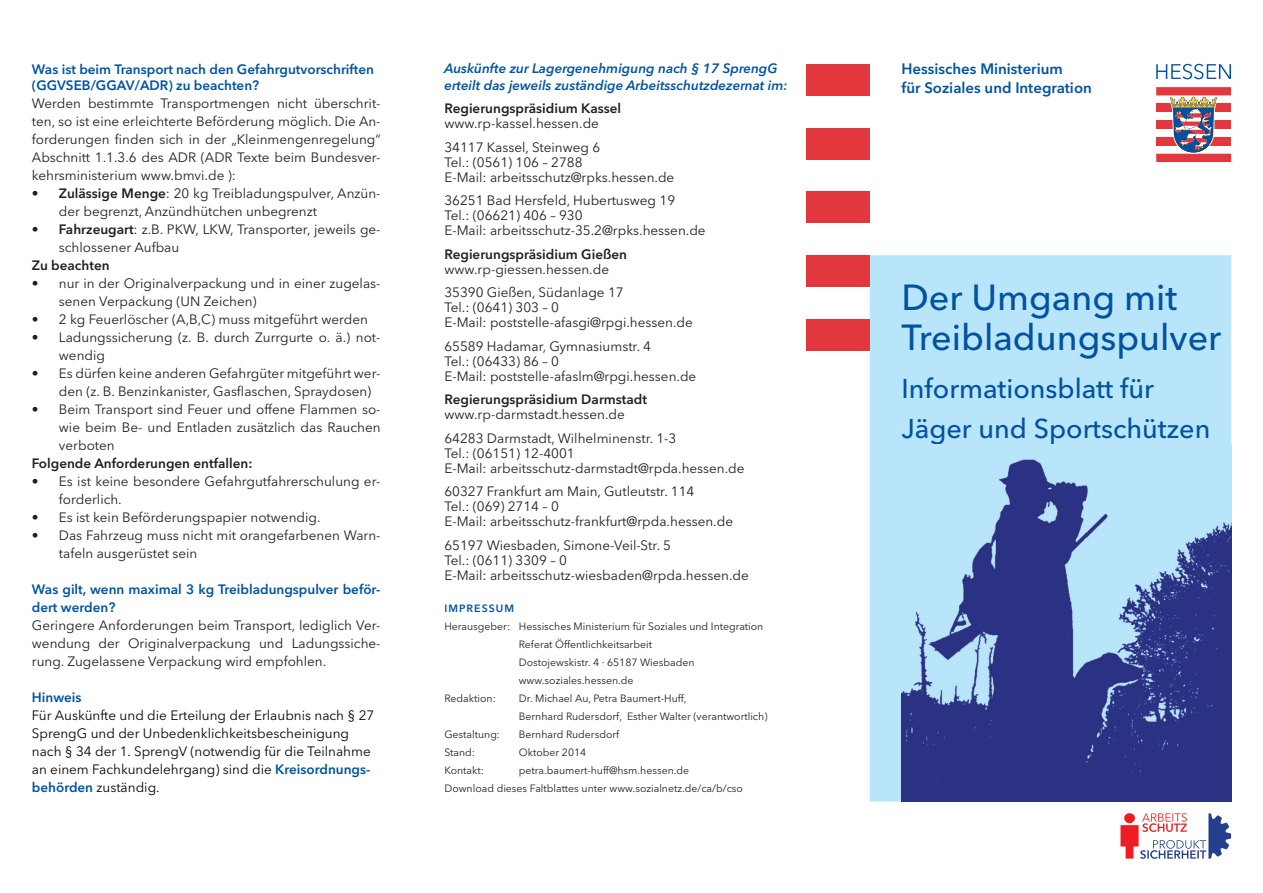
<style>
.page{position:relative;width:1263px;height:893px;background:#fff}
.page>*{position:absolute;margin:0;border:0;box-sizing:border-box;transform-origin:0 0}
.t1{font:500 36px/39.8px "Avenir Next LT Pro";color:#0153a0}
.t2{font:500 27px/39.8px "Avenir Next LT Pro";color:#0153a0}
.t3{font:600 15px/18.8px "Avenir Next LT Pro";color:#0153a0}
.t4{font:13.5px/18px "Avenir Next LT Pro";color:#231f20}
.t5{font:13.5px/18px "Avenir Next LT Pro";color:#060604}
.t6{font:600 13.5px/16.5px "Avenir Next LT Pro";color:#0153a0}
.t7{font:600 13.5px "Avenir Next LT Pro";color:#231f20}
.t8{font:italic 600 13.5px/16.5px "Avenir Next LT Pro";color:#0153a0}
.t9{font:10.5px/18px "Avenir Next LT Pro";color:#231f20}
.t10{font:600 10.5px "Avenir Next LT Pro";letter-spacing:.1em;color:#0153a0}
.s1{font-weight:600}
.s2{font-weight:600;color:#0153a0}
</style>
<div class="page">
<div style="left:870px;top:255px;width:361px;height:546px;background:#b9e5fa"></div>
<div style="left:902px;top:417px;width:306px;height:27px;background:#b9e5fa"></div>
<div style="left:806px;top:64px;width:64px;height:32px;background:#e1373d"></div>
<div style="left:806px;top:128px;width:64px;height:31px;background:#e1373d"></div>
<div style="left:806px;top:191px;width:64px;height:32px;background:#e1373d"></div>
<div style="left:806px;top:255px;width:64px;height:32px;background:#e1373d"></div>
<div style="left:806px;top:319px;width:64px;height:32px;background:#e1373d"></div>
<svg style="left:1156px;top:64px;width:75px;height:15px"></svg>
<svg style="left:1156px;top:87px;width:75px;height:75px"></svg>
<img style="left:901px;top:444px;width:330px;height:357px">
<svg style="left:1120px;top:813px;width:111px;height:46px"></svg>
<p class="t6" style="left:32px;top:61px;width:344px">Was ist beim Transport nach den Gefahrgutvorschriften (GGVSEB/GGAV/ADR) zu beachten?</p>
<p class="t4" style="left:32px;top:94px;width:350px;text-align:justify">Werden bestimmte Transportmengen nicht überschrit&shy;ten, so ist eine erleichterte Beförderung möglich. Die An&shy;forderungen finden sich in der „Kleinmengenregelung“ Abschnitt 1.1.3.6 des ADR (ADR Texte beim Bundesver&shy;kehrsministerium www.bmvi.de ):</p>
<p class="t4" style="left:59px;top:184px;width:323px;text-indent:-27px"><span class="s1">• Zulässige Menge</span>: 20 kg Treibladungspulver, Anzün&shy;der begrenzt, Anzündhütchen unbegrenzt</p>
<p class="t4" style="left:59px;top:220px;width:323px;text-indent:-27px"><span class="s1">• Fahrzeugart</span>: z.B. PKW, LKW, Transporter, jeweils ge&shy;schlossener Aufbau</p>
<p class="t7" style="left:32px;top:257px;width:79px">Zu beachten</p>
<p class="t4" style="left:59px;top:274px;width:323px;text-indent:-27px">• nur in der Originalverpackung und in einer zugelas&shy;senen Verpackung (UN Zeichen)</p>
<p class="t4" style="left:32px;top:310px;width:338px">• 2 kg Feuerlöscher (A,B,C) muss mitgeführt werden</p>
<p class="t4" style="left:59px;top:328px;width:323px;text-indent:-27px">• Ladungssicherung (z. B. durch Zurrgurte o. ä.) not&shy;wendig</p>
<p class="t4" style="left:59px;top:364px;width:323px;text-indent:-27px">• Es dürfen keine anderen Gefahrgüter mitgeführt wer&shy;den (z. B. Benzinkanister, Gasflaschen, Spraydosen)</p>
<p class="t4" style="left:59px;top:400px;width:323px;text-align:justify;text-indent:-27px">• Beim Transport sind Feuer und offene Flammen so&shy;wie beim Be- und Entladen zusätzlich das Rauchen verboten</p>
<p class="t7" style="left:32px;top:455px;width:222px">Folgende Anforderungen entfallen:</p>
<p class="t4" style="left:59px;top:472px;width:323px;text-indent:-27px">• Es ist keine besondere Gefahrgutfahrerschulung er&shy;forderlich.</p>
<p class="t4" style="left:32px;top:508px;width:290px">• Es ist kein Beförderungspapier notwendig.</p>
<p class="t4" style="left:59px;top:526px;width:323px;text-indent:-27px">• Das Fahrzeug muss nicht mit orangefarbenen Warn&shy;tafeln ausgerüstet sein</p>
<p class="t6" style="left:32px;top:580px;width:350px;line-height:18px">Was gilt, wenn maximal 3 kg Treibladungspulver beför&shy;dert werden?</p>
<p class="t4" style="left:32px;top:616px;width:350px;text-align:justify">Geringere Anforderungen beim Transport, lediglich Ver&shy;wendung der Originalverpackung und Ladungssiche&shy;rung. Zugelassene Verpackung wird empfohlen.</p>
<p class="t6" style="left:32px;top:689px;width:51px">Hinweis</p>
<p class="t5" style="left:32px;top:706px;width:344px">Für Auskünfte und die Erteilung der Erlaubnis nach § 27<br>SprengG und der Unbedenklichkeitsbescheinigung nach § 34 der 1. SprengV (notwendig für die Teilnahme an einem Fachkundelehrgang) sind die <span class="s2">Kreisordnungs&shy;behörden</span> zuständig.</p>
<p class="t8" style="left:444px;top:60px;width:345px">Auskünfte zur Lagergenehmigung nach § 17 SprengG erteilt das jeweils zuständige Arbeitsschutzdezernat im:</p>
<p class="t7" style="left:444px;top:100px;width:178px">Regierungspräsidium Kassel</p>
<p class="t4" style="left:444px;top:112px;width:157px;line-height:23.5px">www.rp-kassel.hessen.de<br>34117 Kassel, Steinweg 6</p>
<p class="t4" style="left:444px;top:154px;width:231px;line-height:15px">Tel.: (0561) 106 – 2788<br>E-Mail: arbeitsschutz@rpks.hessen.de</p>
<p class="t4" style="left:444px;top:193px;width:263px;line-height:15px">36251 Bad Hersfeld, Hubertusweg 19<br>Tel.: (06621) 406 – 930<br>E-Mail: arbeitsschutz-35.2@rpks.hessen.de</p>
<p class="t7" style="left:444px;top:246px;width:184px">Regierungspräsidium Gießen</p>
<p class="t4" style="left:444px;top:257px;width:181px;line-height:23.5px">www.rp-giessen.hessen.de<br>35390 Gießen, Südanlage 17</p>
<p class="t4" style="left:444px;top:300px;width:250px;line-height:15px">Tel.: (0641) 303 – 0<br>E-Mail: poststelle-afasgi@rpgi.hessen.de</p>
<p class="t4" style="left:444px;top:338px;width:253px;line-height:15px">65589 Hadamar, Gymnasiumstr. 4<br>Tel.: (06433) 86 – 0<br>E-Mail: poststelle-afaslm@rpgi.hessen.de</p>
<p class="t7" style="left:444px;top:391px;width:204px">Regierungspräsidium Darmstadt</p>
<p class="t4" style="left:444px;top:403px;width:233px;line-height:23.5px">www.rp-darmstadt.hessen.de<br>64283 Darmstadt, Wilhelminenstr. 1-3</p>
<p class="t4" style="left:444px;top:445px;width:302px;line-height:15px">Tel.: (06151) 12-4001<br>E-Mail: arbeitsschutz-darmstadt@rpda.hessen.de</p>
<p class="t4" style="left:444px;top:484px;width:290px;line-height:15px">60327 Frankfurt am Main, Gutleutstr. 114<br>Tel.: (069) 2714 – 0<br>E-Mail: arbeitsschutz-frankfurt@rpda.hessen.de</p>
<p class="t4" style="left:444px;top:537px;width:306px;line-height:15px">65197 Wiesbaden, Simone-Veil-Str. 5<br>Tel.: (0611) 3309 – 0<br>E-Mail: arbeitsschutz-wiesbaden@rpda.hessen.de</p>
<p class="t10" style="left:444px;top:602px;width:71px">IMPRESSUM</p>
<p class="t9" style="left:444px;top:617px;width:320px">Herausgeber: Hessisches Ministerium für Soziales und Integration</p>
<p class="t9" style="left:519px;top:635px;width:135px">Referat Öffentlichkeitsarbeit</p>
<p class="t9" style="left:519px;top:653px;width:177px">Dostojewskistr. 4 · 65187 Wiesbaden</p>
<p class="t9" style="left:519px;top:671px;width:116px">www.soziales.hessen.de</p>
<p class="t9" style="left:444px;top:689px;width:53px">Redaktion:</p>
<p class="t9" style="left:519px;top:689px;width:250px">Dr. Michael Au, Petra Baumert-Huff,<br>Bernhard Rudersdorf, Esther Walter (verantwortlich)</p>
<p class="t9" style="left:444px;top:725px;width:57px">Gestaltung:</p>
<p class="t9" style="left:519px;top:725px;width:102px">Bernhard Rudersdorf</p>
<p class="t9" style="left:444px;top:743px;width:32px">Stand:</p>
<p class="t9" style="left:519px;top:743px;width:69px">Oktober 2014</p>
<p class="t9" style="left:444px;top:761px;width:41px">Kontakt:</p>
<p class="t9" style="left:444px;top:761px;width:300px;text-indent:74px">petra.baumert-huff@hsm.hessen.de<br>Download dieses Faltblattes unter www.sozialnetz.de/ca/b/cso</p>
<p class="t3" style="left:901px;top:60px;width:192px">Hessisches Ministerium<br>für Soziales und Integration</p>
<h1 class="t1" style="left:901px;top:277px;width:321px">Der Umgang mit<br>Treibladungspulver</h1>
<h2 class="t2" style="left:901px;top:369px;width:310px">Informationsblatt für<br>Jäger und Sportschützen</h2>
</div>
